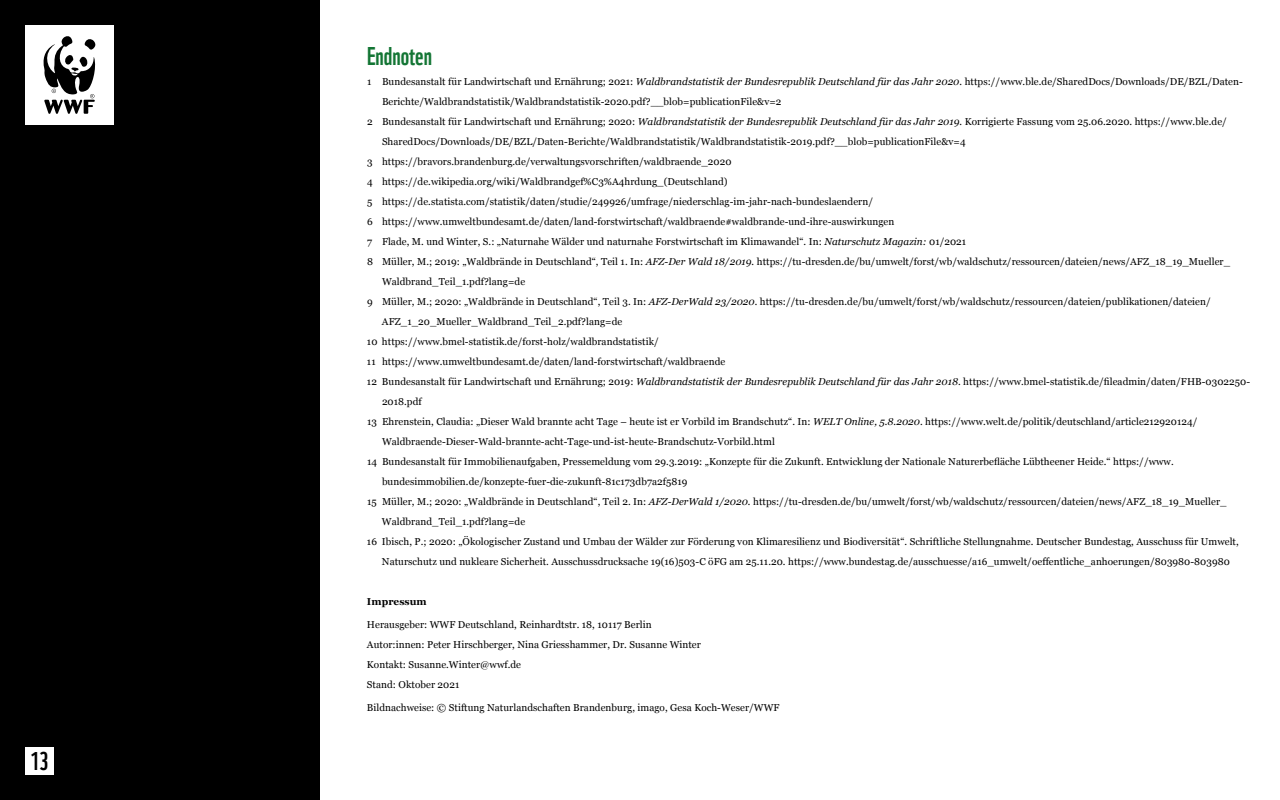
<style>
.page{position:relative;width:1280px;height:800px;background:#fff}
.page>*{position:absolute;margin:0;border:0;box-sizing:border-box;transform-origin:0 0}
.Absatzformat_3{font:25px "WWF";color:#137534}
.t1{font:25px "WWF";color:#000}
.bold{font:10px/20px "Georgia";letter-spacing:.005em;color:#000}
.t2{font:700 10px "Georgia";letter-spacing:.005em;color:#000}
.s1{font-style:italic}
</style>
<div class="page">
<div style="left:0;top:0;width:320px;height:800px;background:#000"></div>
<div style="left:25px;top:25px;width:89px;height:100px;background:#fff"></div>
<svg style="left:43px;top:36px;width:53px;height:78px"></svg>
<div style="left:25px;top:747px;width:29px;height:28px;background:#fff"></div>
<h1 class="t1" style="left:30px;top:741px;width:20px">13</h1>
<p class="Absatzformat_3" style="left:367px;top:36px;width:67px">Endnoten</p>
<p class="bold" style="left:382px;top:71px;width:862px;text-indent:-15px">1 Bundesanstalt für Landwirtschaft und Ernährung; 2021: <span class="s1">Waldbrandstatistik der Bundesrepublik Deutschland für das Jahr 2020.</span> https://www.ble.de/SharedDocs/Downloads/DE/BZL/Daten-<br>Berichte/Waldbrandstatistik/Waldbrandstatistik-2020.pdf?__blob=publicationFile&amp;v=2</p>
<p class="bold" style="left:382px;top:111px;width:846px;text-indent:-15px">2 Bundesanstalt für Landwirtschaft und Ernährung; 2020: <span class="s1">Waldbrandstatistik der Bundesrepublik Deutschland für das Jahr 2019.</span> Korrigierte Fassung vom 25.06.2020. https://www.ble.de/<br>SharedDocs/Downloads/DE/BZL/Daten-Berichte/Waldbrandstatistik/Waldbrandstatistik-2019.pdf?__blob=publicationFile&amp;v=4</p>
<p class="bold" style="left:367px;top:151px;width:366px">3 https://bravors.brandenburg.de/verwaltungsvorschriften/waldbraende_2020</p>
<p class="bold" style="left:367px;top:171px;width:362px">4 https://de.wikipedia.org/wiki/Waldbrandgef%C3%A4hrdung_(Deutschland)</p>
<p class="bold" style="left:367px;top:191px;width:508px">5 https://de.statista.com/statistik/daten/studie/249926/umfrage/niederschlag-im-jahr-nach-bundeslaendern/</p>
<p class="bold" style="left:367px;top:211px;width:529px">6 https://www.umweltbundesamt.de/daten/land-forstwirtschaft/waldbraende#waldbrande-und-ihre-auswirkungen</p>
<p class="bold" style="left:367px;top:231px;width:601px">7 Flade, M. und Winter, S.: „Naturnahe Wälder und naturnahe Forstwirtschaft im Klimawandel“. In: <span class="s1">Naturschutz Magazin:</span> 01/2021</p>
<p class="bold" style="left:382px;top:251px;width:850px;text-indent:-15px">8 Müller, M.; 2019: „Waldbrände in Deutschland“, Teil 1. In: <span class="s1">AFZ-Der Wald 18/2019.</span> https://tu-dresden.de/bu/umwelt/forst/wb/waldschutz/ressourcen/dateien/news/AFZ_18_19_Mueller_<br>Waldbrand_Teil_1.pdf?lang=de</p>
<p class="bold" style="left:382px;top:291px;width:830px;text-indent:-15px">9 Müller, M.; 2020: „Waldbrände in Deutschland“, Teil 3. In: <span class="s1">AFZ-DerWald 23/2020.</span> https://tu-dresden.de/bu/umwelt/forst/wb/waldschutz/ressourcen/dateien/publikationen/dateien/<br>AFZ_1_20_Mueller_Waldbrand_Teil_2.pdf?lang=de</p>
<p class="bold" style="left:367px;top:331px;width:12px">10</p>
<p class="bold" style="left:382px;top:331px;width:278px">https://www.bmel-statistik.de/forst-holz/waldbrandstatistik/</p>
<p class="bold" style="left:367px;top:351px;width:360px">11 https://www.umweltbundesamt.de/daten/land-forstwirtschaft/waldbraende</p>
<p class="bold" style="left:367px;top:371px;width:11px">12</p>
<p class="bold" style="left:382px;top:371px;width:870px">Bundesanstalt für Landwirtschaft und Ernährung; 2019: <span class="s1">Waldbrandstatistik der Bundesrepublik Deutschland für das Jahr 2018</span>. https://www.bmel-statistik.de/fileadmin/daten/FHB-0302250-<br>2018.pdf</p>
<p class="bold" style="left:367px;top:411px;width:11px">13</p>
<p class="bold" style="left:382px;top:411px;width:817px">Ehrenstein, Claudia: „Dieser Wald brannte acht Tage – heute ist er Vorbild im Brandschutz“. In: <span class="s1">WELT Online, 5.8.2020</span>. https://www.welt.de/politik/deutschland/article212920124/<br>Waldbraende-Dieser-Wald-brannte-acht-Tage-und-ist-heute-Brandschutz-Vorbild.html</p>
<p class="bold" style="left:367px;top:451px;width:11px">14</p>
<p class="bold" style="left:382px;top:451px;width:793px">Bundesanstalt für Immobilienaufgaben, Pressemeldung vom 29.3.2019: „Konzepte für die Zukunft. Entwicklung der Nationale Naturerbefläche Lübtheener Heide.“ https://www. bundesimmobilien.de/konzepte-fuer-die-zukunft-81c173db7a2f5819</p>
<p class="bold" style="left:382px;top:491px;width:846px;text-indent:-15px">15 Müller, M.; 2020: „Waldbrände in Deutschland“, Teil 2. In: <span class="s1">AFZ-DerWald 1/2020.</span> https://tu-dresden.de/bu/umwelt/forst/wb/waldschutz/ressourcen/dateien/news/AFZ_18_19_Mueller_<br>Waldbrand_Teil_1.pdf?lang=de</p>
<p class="bold" style="left:382px;top:531px;width:858px;text-indent:-15px">16 Ibisch, P.; 2020: „Ökologischer Zustand und Umbau der Wälder zur Förderung von Klimaresilienz und Biodiversität“. Schriftliche Stellungnahme. Deutscher Bundestag, Ausschuss für Umwelt,<br>Naturschutz und nukleare Sicherheit. Ausschussdrucksache 19(16)503-C öFG am 25.11.20. https://www.bundestag.de/ausschuesse/a16_umwelt/oeffentliche_anhoerungen/803980-803980</p>
<p class="t2" style="left:367px;top:594px;width:61px">Impressum</p>
<p class="bold" style="left:367px;top:614px;width:335px">Herausgeber: WWF Deutschland, Reinhardtstr. 18, 10117 Berlin Autor:innen: Peter Hirschberger, Nina Griesshammer, Dr. Susanne Winter Kontakt: Susanne.Winter@wwf.de<br>Stand: Oktober 2021</p>
<p class="bold" style="left:367px;top:697px;width:414px">Bildnachweise: © Stiftung Naturlandschaften Brandenburg, imago, Gesa Koch-Weser/WWF</p>
</div>
